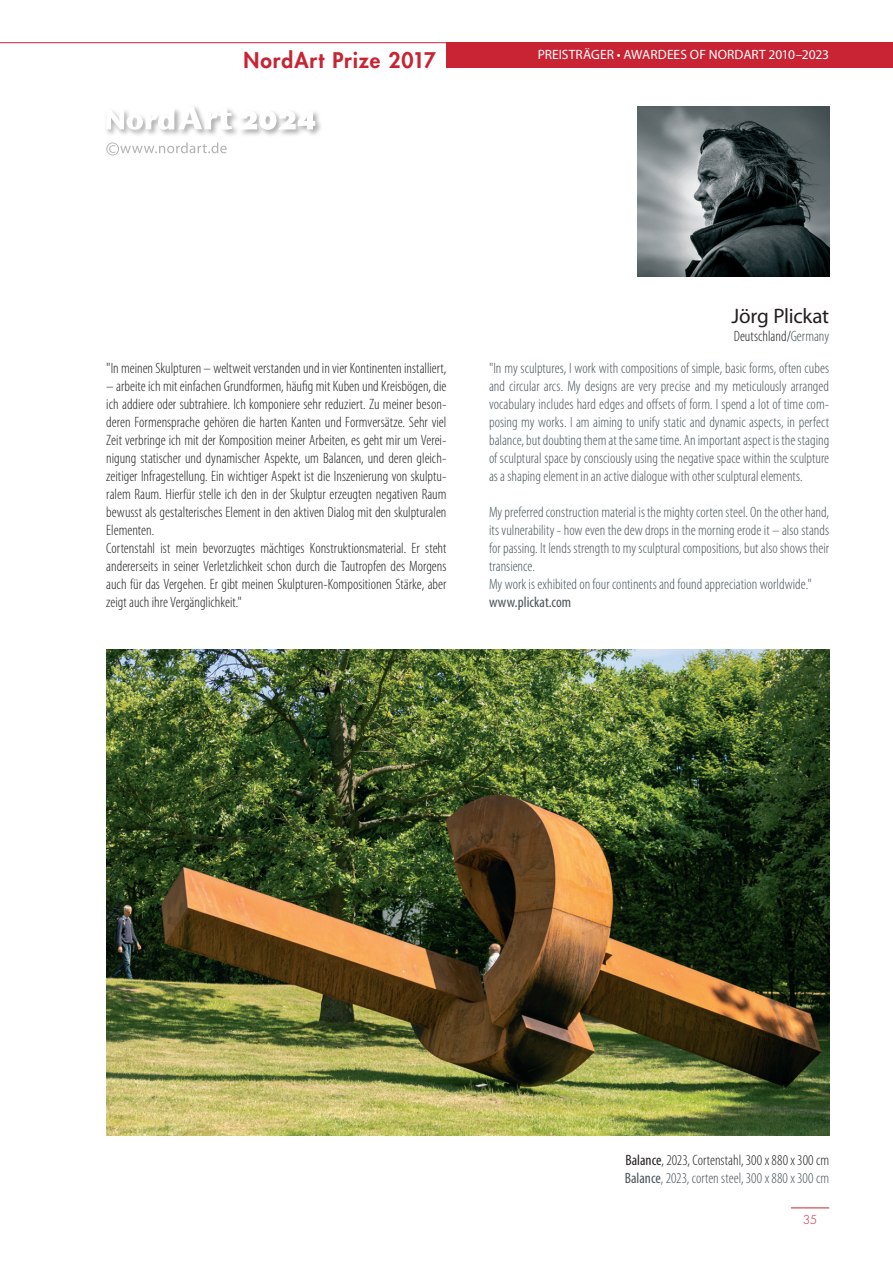
<style>
.page{position:relative;width:893px;height:1263px;background:#fff}
.page>*{position:absolute;margin:0;border:0;box-sizing:border-box;transform-origin:0 0}
.t1{font:800 21px "Futura Std";letter-spacing:.04em;color:#c82434}
.t2{font:21px "Myriad Pro";letter-spacing:-.01em;color:#231f20}
.t3{font:300 condensed 15px/18px "Myriad Pro";color:#231f20}
.t4{font:300 condensed 15px/18px "Myriad Pro";color:#485459;text-align:justify}
.t5{font:condensed 15px "Myriad Pro";letter-spacing:.005em;color:#485459}
.t6{font:13.5px "Myriad Pro";color:#fff}
.t7{font:300 12px "Futura Std";color:#c82434}
.s1{color:#485459}
.s2{font-weight:400}
.s3{font-weight:400;color:#485459}
</style>
<div class="page">
<div style="left:446px;top:43px;width:447px;height:25px;background:#c82434"></div>
<hr style="left:0;top:42px;width:446px;height:1px;background:#c82434">
<hr style="left:791px;top:1207px;width:38px;height:1px;background:#c82434">
<svg style="left:106px;top:142px;width:121px;height:13px"></svg>
<svg style="left:106px;top:130px;width:71px;height:5px"></svg>
<svg style="left:177px;top:111px;width:60px;height:25px"></svg>
<svg style="left:106px;top:106px;width:126px;height:24px"></svg>
<svg style="left:241px;top:112px;width:80px;height:24px"></svg>
<svg style="left:241px;top:111px;width:74px;height:19px"></svg>
<img style="left:106px;top:650px;width:723px;height:486px">
<img style="left:638px;top:106px;width:191px;height:170px">
<h1 class="t1" style="left:244px;top:47px;width:194px">NordArt Prize 2017</h1>
<p class="t6" style="left:538px;top:46px;width:293px">PREISTRÄGER • AWARDEES OF NORDART 2010–2023</p>
<p class="t3" style="left:106px;top:359px;width:342px">"In meinen Skulpturen – weltweit verstanden und in vier Kontinenten installiert,</p>
<p class="t3" style="left:106px;top:377px;width:342px">– arbeite ich mit einfachen Grundformen, häufig mit Kuben und Kreisbögen, die ich addiere oder subtrahiere. Ich komponiere sehr reduziert. Zu meiner beson&shy;deren Formensprache gehören die harten Kanten und Formversätze. Sehr viel Zeit verbringe ich mit der Komposition meiner Arbeiten, es geht mir um Verei&shy;nigung statischer und dynamischer Aspekte, um Balancen, und deren gleich&shy;zeitiger Infragestellung. Ein wichtiger Aspekt ist die Inszenierung von skulptu&shy;ralem Raum. Hierfür stelle ich den in der Skulptur erzeugten negativen Raum bewusst als gestalterisches Element in den aktiven Dialog mit den skulpturalen Elementen.<br>Cortenstahl ist mein bevorzugtes mächtiges Konstruktionsmaterial. Er steht andererseits in seiner Verletzlichkeit schon durch die Tautropfen des Morgens auch für das Vergehen. Er gibt meinen Skulpturen-Kompositionen Stärke, aber zeigt auch ihre Vergänglichkeit."</p>
<h1 class="t2" style="left:731px;top:303px;width:99px">Jörg Plickat</h1>
<p class="t3" style="left:734px;top:327px;width:97px">Deutschland/<span class="s1">Germany</span></p>
<p class="t4" style="left:489px;top:359px;width:342px">"In my sculptures, I work with compositions of simple, basic forms, often cubes and circular arcs. My designs are very precise and my meticulously arranged vocabulary includes hard edges and offsets of form. I spend a lot of time com&shy;posing my works. I am aiming to unify static and dynamic aspects, in perfect balance, but doubting them at the same time. An important aspect is the staging of sculptural space by consciously using the negative space within the sculpture as a shaping element in an active dialogue with other sculptural elements.</p>
<p class="t4" style="left:489px;top:503px;width:342px;text-align:left">My preferred construction material is the mighty corten steel. On the other hand, its vulnerability - how even the dew drops in the morning erode it – also stands for passing. It lends strength to my sculptural compositions, but also shows their transience.<br>My work is exhibited on four continents and found appreciation worldwide."</p>
<p class="t5" style="left:489px;top:593px;width:84px">www.plickat.com</p>
<p class="t3" style="left:625px;top:1151px;width:206px"><span class="s2">Balance</span>, 2023, Cortenstahl, 300 x 880 x 300 cm<br><span class="s3">Balance</span><span class="s1">, 2023, corten steel, 300 x 880 x 300 cm</span></p>
<p class="t7" style="left:803px;top:1213px;width:16px">35</p>
</div>
